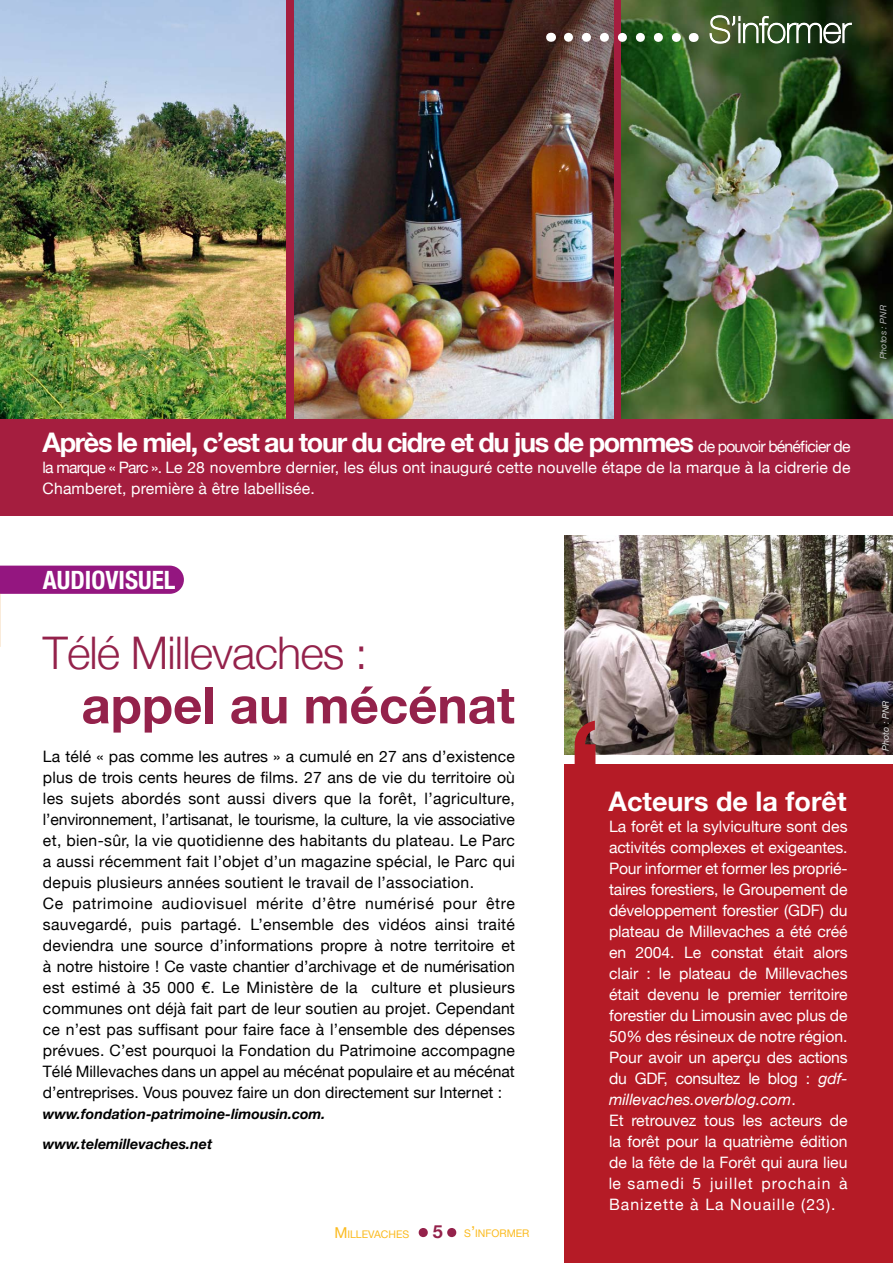
<style>
.page{position:relative;width:893px;height:1263px;background:#fff}
.page>*{position:absolute;margin:0;border:0;box-sizing:border-box;transform-origin:0 0}
.t1{font:500 150px "Helvetica Neue";color:#b51b26}
.t2{font:700 54px "Times";color:#94224b}
.t3{font:700 51px "Helvetica Neue";color:#94224b}
.t4{font:300 45px "Helvetica Neue";letter-spacing:-.02em;color:#94224b}
.t5{font:700 27px "Helvetica Neue";letter-spacing:-.05em;color:#fff}
.t6{font:700 27px "Helvetica Neue";color:#fff}
.t7{font:700 condensed 25.2px "Helvetica Neue";color:#fff}
.t8{font:700 18px "Helvetica Neue";color:#94224b}
.t9{font:15.75px/21px "Helvetica Neue";letter-spacing:.01em;color:#000}
.t10{font:15.75px/21px "Helvetica Neue";color:#fff}
.t11{font:italic 700 14.25px/30px "Helvetica Neue";color:#000}
.t12{font:10.5px "Helvetica Neue";color:#fbba1e}
.t13{font:italic 9px "Helvetica Neue";color:#b1b2b3}
.t14{font:italic 9px "Helvetica Neue";color:#d9dada}
.s1{font-weight:400;font-size:15.75px}
.s2{font-size:15px}
.s3{font-style:italic}
</style>
<div class="page">
<div style="left:0;top:0;width:893px;height:516px;background:#a51e3f"></div>
<div style="left:565px;top:764px;width:328px;height:499px;background:#b51b26"></div>
<img style="left:565px;top:536px;width:328px;height:218px">
<img style="left:622px;top:0;width:271px;height:418px">
<img style="left:294px;top:0;width:319px;height:418px">
<img style="left:0;top:0;width:286px;height:418px">
<svg style="left:568px;top:33px;width:116px;height:9px"></svg>
<svg style="left:708px;top:14px;width:145px;height:31px;background:#5a6f51"></svg>
<svg style="left:0;top:566px;width:184px;height:81px"></svg>
<h3 class="t5" style="left:43px;top:425px;width:809px">Après le miel, c’est au tour du cidre et du jus de pommes <span class="s1">de pouvoir bénéficier de</span></h3>
<p class="t10" style="left:43px;top:456px;width:809px">la marque « Parc ». Le 28 novembre dernier, les élus ont inauguré cette nouvelle étape de la marque à la cidrerie de<br>Chamberet, première à être labellisée.</p>
<h3 class="t7" style="left:43px;top:565px;width:134px">AUDIOVISUEL</h3>
<h3 class="t4" style="left:43px;top:626px;width:326px">Télé Millevaches :</h3>
<h3 class="t3" style="left:81px;top:674px;width:435px">appel au mécénat</h3>
<p class="t9" style="left:43px;top:746px;width:474px">La télé « pas comme les autres » a cumulé en 27 ans d’existence plus de trois cents heures de films. 27 ans de vie du territoire où les sujets abordés sont aussi divers que la forêt, l’agriculture, l’environnement, l’artisanat, le tourisme, la culture, la vie associative et, bien-sûr, la vie quotidienne des habitants du plateau. Le Parc a aussi récemment fait l’objet d’un magazine spécial, le Parc qui depuis plusieurs années soutient le travail de l’association.<br>Ce patrimoine audiovisuel mérite d’être numérisé pour être sauvegardé, puis partagé. L’ensemble des vidéos ainsi traité deviendra une source d’informations propre à notre territoire et à notre histoire ! Ce vaste chantier d’archivage et de numérisation est estimé à 35 000 €. Le Ministère de la culture et plusieurs communes ont déjà fait part de leur soutien au projet. Cependant ce n’est pas suffisant pour faire face à l’ensemble des dépenses prévues. C’est pourquoi la Fondation du Patrimoine accompagne Télé Millevaches dans un appel au mécénat populaire et au mécénat d’entreprises. Vous pouvez faire un don directement sur Internet :</p>
<p class="t11" style="left:43px;top:1099px;width:284px">www.fondation-patrimoine-limousin.com. www.telemillevaches.net</p>
<p class="t8" style="left:433px;top:1220px;width:12px">5</p>
<p class="t12" style="left:334px;top:1228px;width:76px"><span class="s2">M</span>ILLEVACHES</p>
<h2 class="t2" style="left:414px;top:1166px;width:44px">. .</h2>
<p class="t12" style="left:464px;top:1227px;width:67px">S<span class="s2">’</span>INFORMER</p>
<h1 class="t1" style="left:606px;top:888px;width:43px;rotate:-180deg">,</h1>
<h3 class="t6" style="left:608px;top:785px;width:239px">Acteurs de la forêt</h3>
<p class="t10" style="left:609px;top:816px;width:240px">La forêt et la sylviculture sont des activités complexes et exigeantes.<br>Pour informer et former les proprié&shy;taires forestiers, le Groupement de développement forestier (GDF) du plateau de Millevaches a été créé en 2004. Le constat était alors clair : le plateau de Millevaches était devenu le premier territoire forestier du Limousin avec plus de 50% des résineux de notre région.<br>Pour avoir un aperçu des actions du GDF, consultez le blog : <span class="s3">gdf&shy;millevaches.overblog.com</span>.<br>Et retrouvez tous les acteurs de la forêt pour la quatrième édition de la fête de la Forêt qui aura lieu le samedi 5 juillet prochain à Banizette à La Nouaille (23).</p>
<p class="t13" style="left:878px;top:359px;width:56px;rotate:-90deg">Photos : PNR</p>
<p class="t14" style="left:880px;top:751px;width:52px;rotate:-90deg">Photo : PNR</p>
</div>
